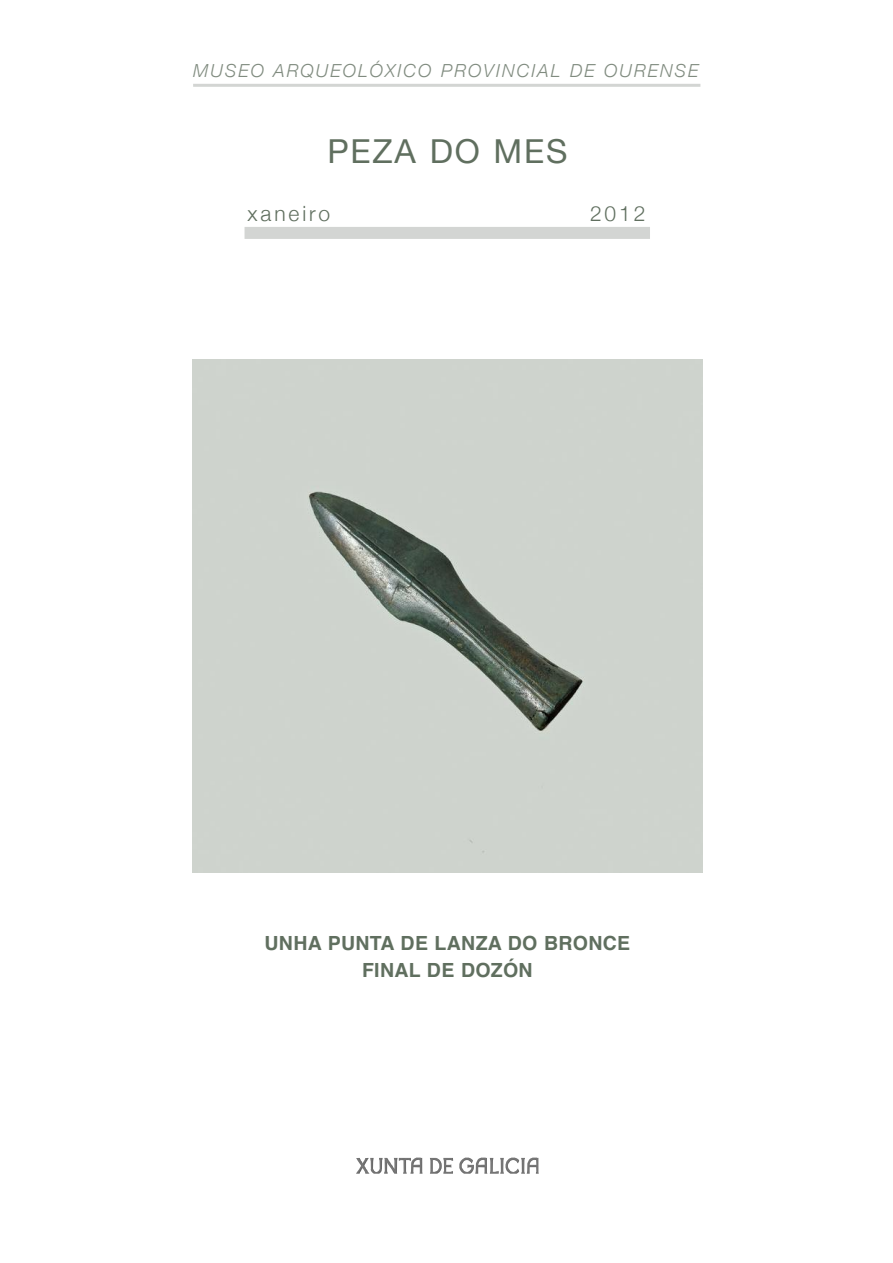
<style>
.page{position:relative;width:893px;height:1263px;background:#fff}
.page>*{position:absolute;margin:0;border:0;box-sizing:border-box;transform-origin:0 0}
.t1{font:33px "Helvetica Neue";letter-spacing:.055em;color:#606f5f}
.t2{font:300 21px "Helvetica Neue";letter-spacing:.14em;color:#606f5f}
.t3{font:700 19.5px/27px "Helvetica";letter-spacing:.015em;color:#606f5f;text-align:center}
.t4{font:italic 300 18px "Helvetica Neue";letter-spacing:.11em;color:#808b7f}
</style>
<div class="page">
<div style="left:245px;top:227px;width:405px;height:12px;background:#d3d5d3"></div>
<hr style="left:193px;top:84px;width:507px;height:3px;background:#d3d5d3">
<img style="left:192px;top:359px;width:510px;height:514px">
<img style="left:410px;top:1157px;width:129px;height:17px">
<p class="t4" style="left:193px;top:60px;width:507px">MUSEO ARQUEOLÓXICO PROVINCIAL DE OURENSE</p>
<h1 class="t1" style="left:327px;top:132px;width:242px">PEZA DO MES</h1>
<p class="t2" style="left:248px;top:201px;width:84px">xaneiro</p>
<p class="t2" style="left:590px;top:201px;width:57px">2012</p>
<p class="t3" style="left:265px;top:931px;width:367px">UNHA PUNTA DE LANZA DO BRONCE<br>FINAL DE DOZÓN</p>
</div>
